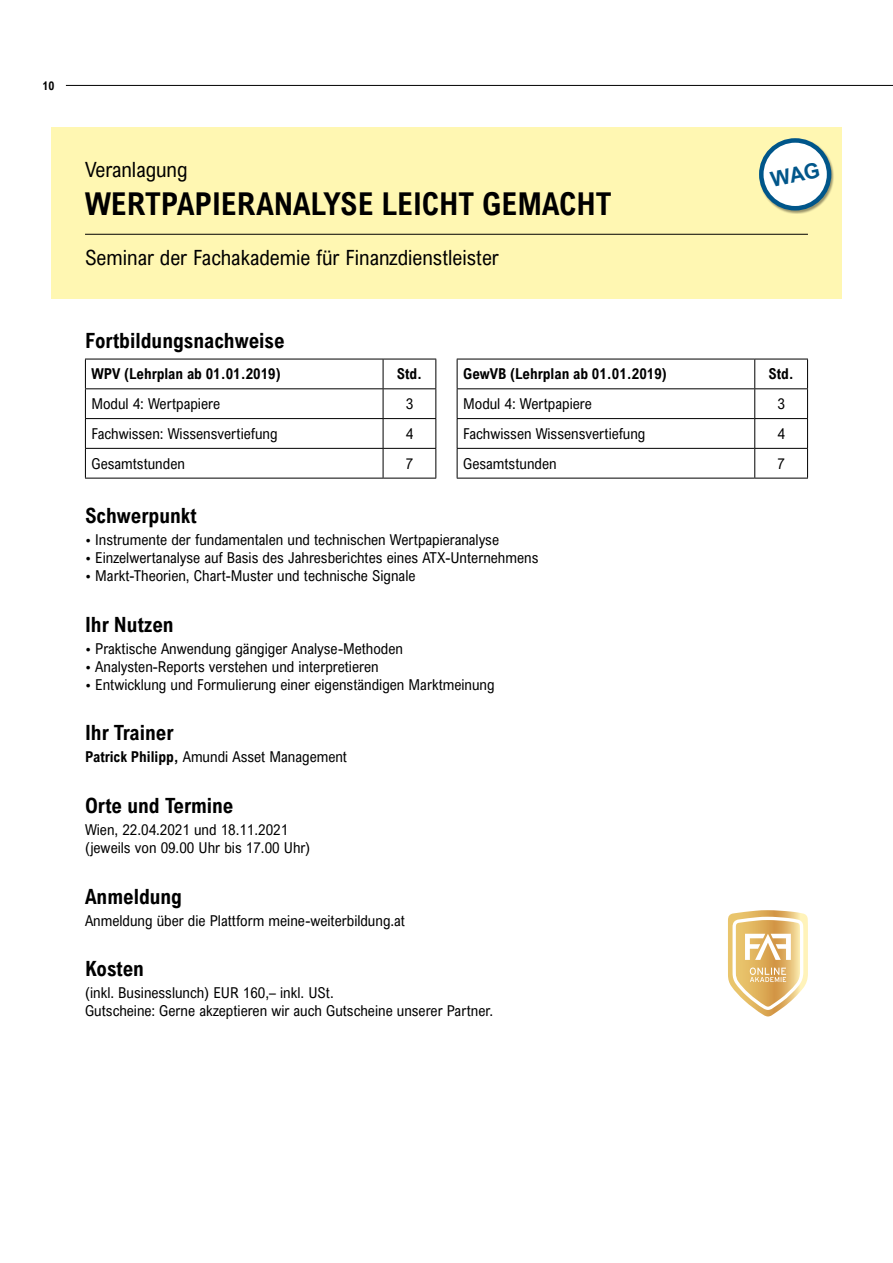
<style>
.page{position:relative;width:893px;height:1263px;background:#fff}
.page>*{position:absolute;margin:0;border:0;box-sizing:border-box;transform-origin:0 0}
.t1{font:700 31.5px "Arial Nova Cond";color:#000}
.t2{font:700 21px "Arial Nova Cond";color:#000}
.t3{font:21px "Arial Nova Cond";color:#000}
.t4{font:15px/18px "Arial Nova Cond";color:#000}
.t5{font:700 15px "Arial Nova Cond";color:#000}
.t6{font:700 12px "Arial Nova Cond";color:#000}
.s1{font-family:"The Sans"}
.s2{font-weight:700}
</style>
<div class="page">
<hr style="left:66px;top:85px;width:827px;height:1px;background:#000">
<div style="left:51px;top:128px;width:791px;height:171px;background:#fff7b2"></div>
<hr style="left:85px;top:359px;width:298px;height:1px;background:#000">
<hr style="left:383px;top:359px;width:53px;height:1px;background:#000">
<hr style="left:457px;top:359px;width:298px;height:1px;background:#000">
<hr style="left:755px;top:359px;width:53px;height:1px;background:#000">
<hr style="left:85px;top:388px;width:298px;height:1px;background:#000">
<hr style="left:383px;top:388px;width:53px;height:1px;background:#000">
<hr style="left:457px;top:388px;width:298px;height:1px;background:#000">
<hr style="left:755px;top:388px;width:53px;height:1px;background:#000">
<hr style="left:85px;top:418px;width:298px;height:1px;background:#000">
<hr style="left:383px;top:418px;width:53px;height:1px;background:#000">
<hr style="left:457px;top:418px;width:298px;height:1px;background:#000">
<hr style="left:755px;top:418px;width:53px;height:1px;background:#000">
<hr style="left:85px;top:448px;width:298px;height:1px;background:#000">
<svg style="left:85px;top:359px;width:1px;height:119px"></svg>
<hr style="left:383px;top:448px;width:53px;height:1px;background:#000">
<svg style="left:383px;top:359px;width:1px;height:119px"></svg>
<hr style="left:457px;top:448px;width:298px;height:1px;background:#000">
<hr style="left:755px;top:448px;width:53px;height:1px;background:#000">
<svg style="left:754px;top:359px;width:1px;height:119px"></svg>
<svg style="left:807px;top:359px;width:1px;height:119px"></svg>
<hr style="left:85px;top:478px;width:298px;height:1px;background:#000">
<hr style="left:383px;top:478px;width:53px;height:1px;background:#000">
<hr style="left:457px;top:478px;width:298px;height:1px;background:#000">
<hr style="left:755px;top:478px;width:53px;height:1px;background:#000">
<svg style="left:435px;top:359px;width:1px;height:119px"></svg>
<svg style="left:457px;top:359px;width:1px;height:119px"></svg>
<hr style="left:85px;top:234px;width:723px;height:1px;background:#000">
<div style="left:759px;top:138px;width:75px;height:76px;background:#000;opacity:.4"></div>
<svg style="left:761px;top:140px;width:68px;height:68px;background:#dbe7ee"></svg>
<div style="left:759px;top:138px;width:72px;height:72px;border:4px solid #00568a;border-radius:50%"></div>
<svg style="left:728px;top:910px;width:80px;height:106px"></svg>
<svg style="left:769px;top:162px;width:51px;height:25px"></svg>
<p class="t6" style="left:43px;top:78px;width:13px">10</p>
<h2 class="t3" style="left:85px;top:156px;width:104px">Veranlagung</h2>
<h1 class="t1" style="left:85px;top:184px;width:528px">WERTPAPIERANALYSE LEICHT GEMACHT</h1>
<h2 class="t3" style="left:85px;top:245px;width:415px">Seminar der Fachakademie für Finanzdienstleister</h2>
<h2 class="t2" style="left:85px;top:328px;width:201px">Fortbildungsnachweise</h2>
<p class="t5" style="left:91px;top:365px;width:191px">WPV (Lehrplan ab 01.01.2019)</p>
<p class="t5" style="left:397px;top:365px;width:27px">Std.</p>
<p class="t5" style="left:463px;top:365px;width:205px">GewVB (Lehrplan ab 01.01.2019)</p>
<p class="t5" style="left:768px;top:365px;width:27px">Std.</p>
<p class="t4" style="left:91px;top:395px;width:130px">Modul 4: Wertpapiere</p>
<p class="t4" style="left:406px;top:395px;width:9px">3</p>
<p class="t4" style="left:463px;top:395px;width:130px">Modul 4: Wertpapiere</p>
<p class="t4" style="left:777px;top:395px;width:9px">3</p>
<p class="t4" style="left:91px;top:424px;width:188px">Fachwissen: Wissensvertiefung</p>
<p class="t4" style="left:406px;top:424px;width:9px">4</p>
<p class="t4" style="left:463px;top:424px;width:184px">Fachwissen Wissensvertiefung</p>
<p class="t4" style="left:777px;top:424px;width:9px">4</p>
<p class="t4" style="left:91px;top:454px;width:95px">Gesamtstunden</p>
<p class="t4" style="left:406px;top:454px;width:9px">7</p>
<p class="t4" style="left:463px;top:454px;width:95px">Gesamtstunden</p>
<p class="t4" style="left:777px;top:454px;width:9px">7</p>
<h2 class="t2" style="left:85px;top:502px;width:113px">Schwerpunkt</h2>
<p class="t4" style="left:85px;top:531px;width:416px"><span class="s1">•</span> Instrumente der fundamentalen und technischen Wertpapieranalyse</p>
<p class="t4" style="left:85px;top:549px;width:455px"><span class="s1">•</span> Einzelwertanalyse auf Basis des Jahresberichtes eines ATX-Unternehmens</p>
<p class="t4" style="left:85px;top:567px;width:332px"><span class="s1">•</span> Markt-Theorien, Chart-Muster und technische Signale</p>
<h2 class="t2" style="left:85px;top:611px;width:90px">Ihr Nutzen</h2>
<p class="t4" style="left:85px;top:639px;width:319px"><span class="s1">•</span> Praktische Anwendung gängiger Analyse-Methoden</p>
<p class="t4" style="left:85px;top:657px;width:295px"><span class="s1">•</span> Analysten-Reports verstehen und interpretieren</p>
<p class="t4" style="left:85px;top:675px;width:411px"><span class="s1">•</span> Entwicklung und Formulierung einer eigenständigen Marktmeinung</p>
<h2 class="t2" style="left:85px;top:720px;width:90px">Ihr Trainer</h2>
<p class="t4" style="left:85px;top:748px;width:264px"><span class="s2">Patrick Philipp,</span> Amundi Asset Management</p>
<h2 class="t2" style="left:85px;top:792px;width:150px">Orte und Termine</h2>
<p class="t4" style="left:85px;top:820px;width:227px">Wien, 22.04.2021 und 18.11.2021 (jeweils von 09.00 Uhr bis 17.00 Uhr)</p>
<h2 class="t2" style="left:85px;top:883px;width:99px">Anmeldung</h2>
<p class="t4" style="left:85px;top:911px;width:322px">Anmeldung über die Plattform meine-weiterbildung.at</p>
<h2 class="t2" style="left:85px;top:955px;width:60px">Kosten</h2>
<p class="t4" style="left:85px;top:984px;width:407px">(inkl. Businesslunch) EUR 160,– inkl. USt.<br>Gutscheine: Gerne akzeptieren wir auch Gutscheine unserer Partner.</p>
</div>
